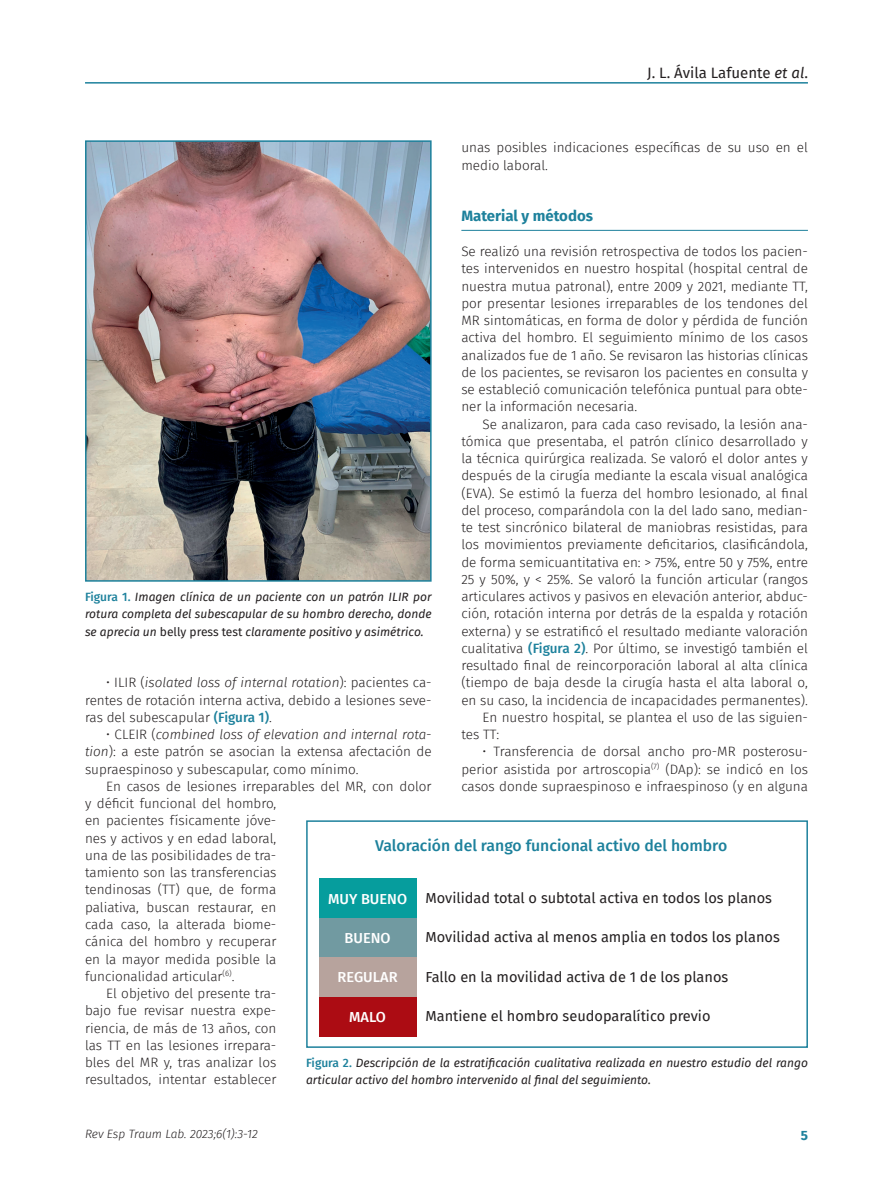
<style>
.page{position:relative;width:893px;height:1191px;background:#fff}
.page>*{position:absolute;margin:0;border:0;box-sizing:border-box;transform-origin:0 0}
.t1{font:500 15.75px "Fira Sans FS";color:#1d819c}
.t2{font:15px "Fira Sans FS";color:#231f20}
.Ladillo{font:700 15px "Fira Sans FS";color:#1d819c}
.t3{font:14.55px "Fira Sans FS";color:#231f20}
.t4{font:500 14.55px "Fira Sans FS";color:#fff}
.Párrafo_general{font:13.5px/17.2px "Fira Sans Light FS";color:#231f20;text-align:justify}
.Primer_párrafo{font:13.5px/17.2px "Fira Sans Light FS";color:#231f20;text-align:justify}
.t5{font:700 13.5px "Fira Sans FS";color:#1d819c}
.Pie_de_foto{font:italic 12px/17.2px "Fira Sans FS";color:#231f20}
.t6{font:italic 300 12px "Fira Sans FS";letter-spacing:-.005em;color:#231f20}
.s1{font-style:italic}
.s2{font-family:"Fira Sans FS";font-weight:500;color:#1d819c}
.s3{font-weight:500;font-style:normal;color:#1d819c}
.s4{font-style:normal}
.s5{font-family:"Fira Sans FS";font-weight:300;font-style:italic}
</style>
<div class="page">
<hr style="left:85px;top:82px;width:723px;height:2px;background:#1d819c">
<hr style="left:461px;top:230px;width:347px;height:1px;background:#1d819c">
<div style="left:319px;top:878px;width:97px;height:39px;background:#069d9d"></div>
<div style="left:319px;top:917px;width:97px;height:40px;background:#719aa1"></div>
<div style="left:319px;top:957px;width:97px;height:40px;background:#b7a39d"></div>
<div style="left:319px;top:997px;width:97px;height:39px;background:#ac0c13"></div>
<div style="left:306px;top:820px;width:502px;height:227px;border:2px solid #1d819c"></div>
<img style="left:88px;top:143px;width:341px;height:435px">
<div style="left:85px;top:140px;width:347px;height:441px;border:2px solid #1d819c"></div>
<p class="t2" style="left:647px;top:62px;width:162px">J. L. Ávila Lafuente <span class="s1">et al</span>.</p>
<p class="Párrafo_general" style="left:461px;top:139px;width:348px">unas posibles indicaciones específicas de su uso en el medio laboral.</p>
<p class="Ladillo" style="left:461px;top:205px;width:133px">Material y métodos</p>
<p class="Primer_párrafo" style="left:461px;top:243px;width:348px">Se realizó una revisión retrospectiva de todos los pacien&shy;tes intervenidos en nuestro hospital (hospital central de nuestra mutua patronal), entre 2009 y 2021, mediante TT, por presentar lesiones irreparables de los tendones del MR sintomáticas, en forma de dolor y pérdida de función activa del hombro. El seguimiento mínimo de los casos analizados fue de 1 año. Se revisaron las historias clínicas de los pacientes, se revisaron los pacientes en consulta y se estableció comunicación telefónica puntual para obte&shy;ner la información necesaria.</p>
<p class="Párrafo_general" style="left:461px;top:415px;width:348px;text-indent:21px">Se analizaron, para cada caso revisado, la lesión ana&shy;tómica que presentaba, el patrón clínico desarrollado y la técnica quirúrgica realizada. Se valoró el dolor antes y después de la cirugía mediante la escala visual analógica (EVA). Se estimó la fuerza del hombro lesionado, al final del proceso, comparándola con la del lado sano, median&shy;te test sincrónico bilateral de maniobras resistidas, para los movimientos previamente deficitarios, clasificándola, de forma semicuantitativa en: &gt; 75%, entre 50 y 75%, entre 25 y 50%, y &lt; 25%. Se valoró la función articular (rangos articulares activos y pasivos en elevación anterior, abduc&shy;ción, rotación interna por detrás de la espalda y rotación externa) y se estratificó el resultado mediante valoración cualitativa <span class="s2">(Figura 2)</span>. Por último, se investigó también el resultado final de reincorporación laboral al alta clínica (tiempo de baja desde la cirugía hasta el alta laboral o, en su caso, la incidencia de incapacidades permanentes).</p>
<p class="Párrafo_general" style="left:461px;top:708px;width:348px;text-indent:21px">En nuestro hospital, se plantea el uso de las siguien&shy;tes TT:</p>
<p class="Párrafo_general" style="left:461px;top:743px;width:348px;text-indent:21px">• Transferencia de dorsal ancho pro-MR posterosu&shy;perior asistida por artroscopia<sup>(7)</sup> (DAp): se indicó en los casos donde supraespinoso e infraespinoso (y en alguna</p>
<p class="Pie_de_foto" style="left:85px;top:588px;width:348px;text-align:justify"><span class="s3">Figura 1.</span> Imagen clínica de un paciente con un patrón ILIR por rotura completa del subescapular de su hombro derecho, donde se aprecia un <span class="s4">belly press test</span> claramente positivo y asimétrico.</p>
<p class="Párrafo_general" style="left:85px;top:674px;width:348px;text-indent:21px">• ILIR (<span class="s5">isolated loss of internal rotation</span>): pacientes ca&shy;rentes de rotación interna activa, debido a lesiones seve&shy;ras del subescapular <span class="s2">(Figura 1)</span>.</p>
<p class="Párrafo_general" style="left:85px;top:726px;width:348px;text-indent:21px">• CLEIR (<span class="s5">combined loss of elevation and internal rota&shy;tion</span>): a este patrón se asocian la extensa afectación de supraespinoso y subescapular, como mínimo.</p>
<p class="Párrafo_general" style="left:85px;top:777px;width:348px;text-align:left;text-indent:21px">En casos de lesiones irreparables del MR, con dolor y déficit funcional del hombro,<br>en pacientes físicamente jóve-<br>nes y activos y en edad laboral,<br>una de las posibilidades de tra-<br>tamiento son las transferencias<br>tendinosas (TT) que, de forma<br>paliativa, buscan restaurar, en<br>cada caso, la alterada biome-<br>cánica del hombro y recuperar<br>en la mayor medida posible la<br>funcionalidad articular<sup>(6)</sup>.</p>
<p class="Párrafo_general" style="left:85px;top:984px;width:193px;text-indent:21px">El objetivo del presente tra&shy;bajo fue revisar nuestra expe&shy;riencia, de más de 13 años, con las TT en las lesiones irrepara&shy;bles del MR y, tras analizar los resultados, intentar establecer</p>
<p class="t1" style="left:375px;top:834px;width:353px">Valoración del rango funcional activo del hombro</p>
<p class="t3" style="left:425px;top:887px;width:348px">Movilidad total o subtotal activa en todos los planos</p>
<p class="t3" style="left:425px;top:927px;width:356px">Movilidad activa al menos amplia en todos los planos</p>
<p class="t3" style="left:425px;top:966px;width:304px">Fallo en la movilidad activa de 1 de los planos</p>
<p class="t3" style="left:425px;top:1005px;width:287px">Mantiene el hombro seudoparalítico previo</p>
<p class="t4" style="left:328px;top:887px;width:80px">MUY BUENO</p>
<p class="t4" style="left:345px;top:927px;width:48px">BUENO</p>
<p class="t4" style="left:338px;top:966px;width:61px">REGULAR</p>
<p class="t4" style="left:349px;top:1006px;width:38px">MALO</p>
<p class="Pie_de_foto" style="left:306px;top:1054px;width:503px"><span class="s3">Figura 2.</span> Descripción de la estratificación cualitativa realizada en nuestro estudio del rango articular activo del hombro intervenido al final del seguimiento.</p>
<p class="t6" style="left:85px;top:1125px;width:174px">Rev Esp Traum Lab. 2023;6(1):3-12</p>
<p class="t5" style="left:801px;top:1124px;width:9px">5</p>
</div>
